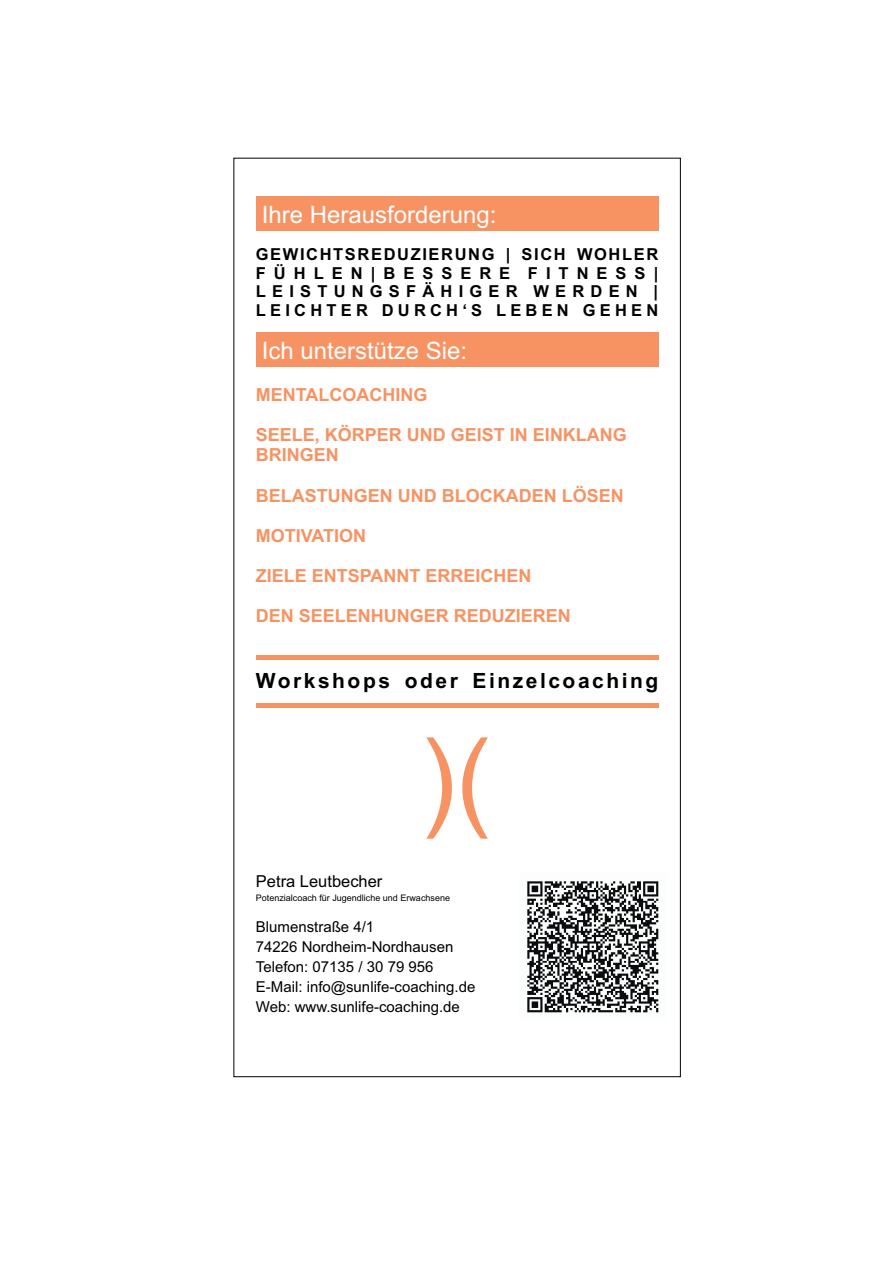
<style>
.page{position:relative;width:893px;height:1263px;background:#fff}
.page>*{position:absolute;margin:0;border:0;box-sizing:border-box;transform-origin:0 0}
.t1{font:108px "Arial";color:#f79363}
.t2{font:24px "Arial";color:#fff}
.t3{font:700 21px "Arial";letter-spacing:.12em;color:#000002}
.t4{font:700 18px/20.1px "Arial";color:#f79363}
.t5{font:700 16.5px/18.5px "Arial";letter-spacing:.375em;color:#000002;text-align:justify}
.t6{font:16.5px "Arial";color:#000002}
.t7{font:15px/20.1px "Arial";color:#000002}
.t8{font:9px "Arial";color:#000002}
</style>
<div class="page">
<div style="left:256px;top:197px;width:402px;height:34px;background:#f79363"></div>
<div style="left:256px;top:333px;width:402px;height:34px;background:#f79363"></div>
<div style="left:256px;top:655px;width:402px;height:5px;background:#f79363"></div>
<hr style="left:256px;top:703px;width:402px;height:4px;background:#f79363">
<img style="left:527px;top:881px;width:132px;height:132px">
<h2 class="t2" style="left:262px;top:206px;width:236px">Ihre Herausforderung:</h2>
<p class="t5" style="left:256px;top:247px;width:404px">GEWICHTSREDUZIERUNG | SICH WOHLER FÜHLEN|BESSERE FITNESS| LEISTUNGSFÄHIGER WERDEN | LEICHTER DURCH‘S LEBEN GEHEN</p>
<h2 class="t2" style="left:262px;top:342px;width:207px">Ich unterstütze Sie:</h2>
<p class="t4" style="left:256px;top:386px;width:173px">MENTALCOACHING</p>
<p class="t4" style="left:256px;top:426px;width:373px">SEELE, KÖRPER UND GEIST IN EINKLANG<br>BRINGEN</p>
<p class="t4" style="left:256px;top:487px;width:369px">BELASTUNGEN UND BLOCKADEN LÖSEN</p>
<p class="t4" style="left:256px;top:527px;width:112px">MOTIVATION</p>
<p class="t4" style="left:256px;top:567px;width:277px">ZIELE ENTSPANNT ERREICHEN</p>
<p class="t4" style="left:256px;top:607px;width:317px">DEN SEELENHUNGER REDUZIEREN</p>
<p class="t3" style="left:256px;top:673px;width:404px">Workshops oder Einzelcoaching</p>
<h1 class="t1" style="left:420px;top:737px;width:73px">)(</h1>
<p class="t6" style="left:256px;top:875px;width:128px">Petra Leutbecher</p>
<p class="t8" style="left:256px;top:895px;width:196px">Potenzialcoach für Jugendliche und Erwachsene</p>
<p class="t7" style="left:256px;top:918px;width:221px">Blumenstraße 4/1<br>74226 Nordheim-Nordhausen<br>Telefon: 07135 / 30 79 956<br>E-Mail: info@sunlife-coaching.de<br>Web: www.sunlife-coaching.de</p>
</div>
